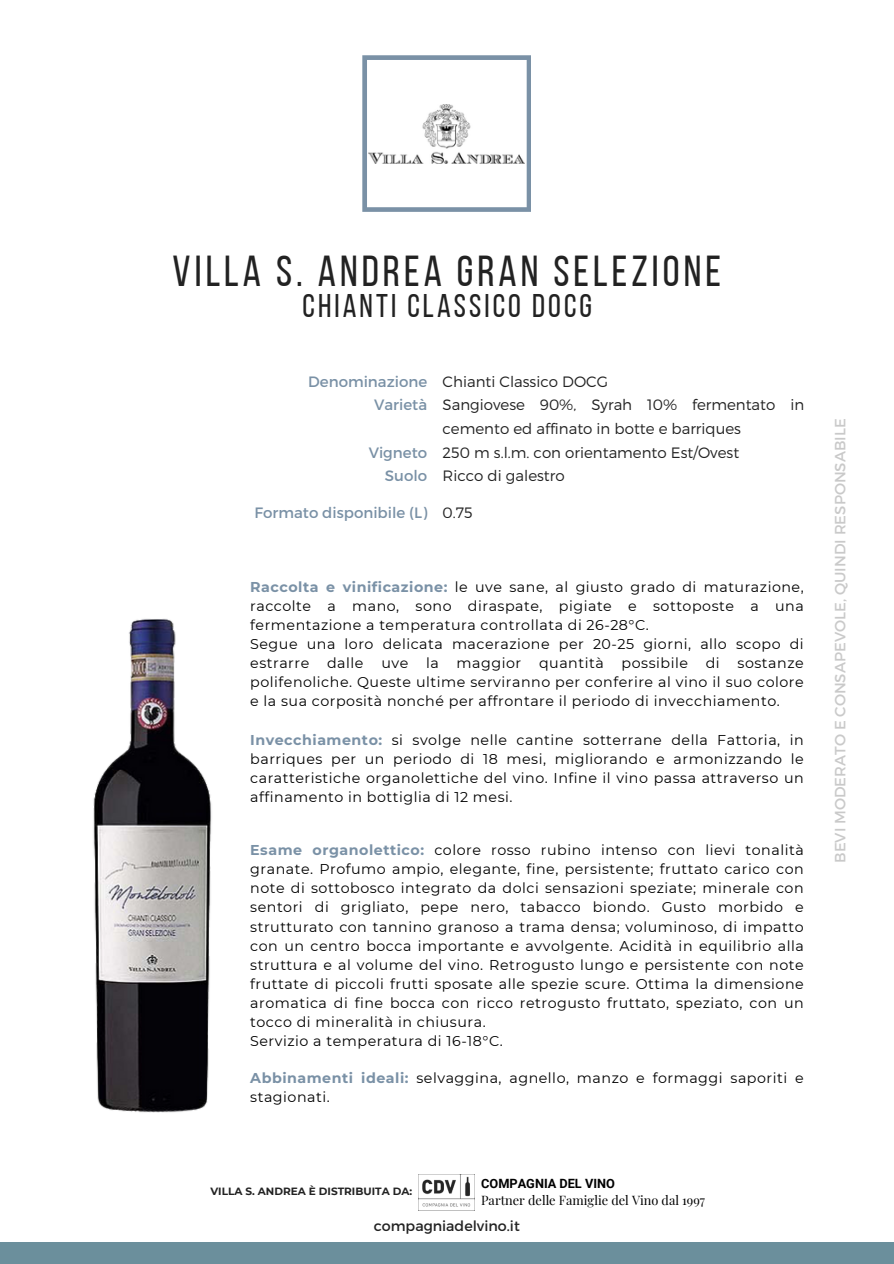
<style>
.page{position:relative;width:894px;height:1264px;background:#fff}
.page>*{position:absolute;margin:0;border:0;box-sizing:border-box;transform-origin:0 0}
.t1{font:43.2px "Bebas Neue";letter-spacing:.095em;color:#222}
.t2{font:32.7px "Bebas Neue";letter-spacing:.095em;color:#222}
.t3{font:300 15px/23.7px "Montserrat";color:#222}
.t4{font:15px/23.7px "Montserrat";color:#7a91a6;text-align:right}
.t5{font:14.85px "Montserrat";color:#a6a6a6}
.t6{font:14.25px/19.2px "Montserrat";letter-spacing:.035em;color:#000}
.t7{font:14.25px "Montserrat";color:#222}
.t8{font:12.75px/17px "Playfair Display";color:#000}
.t9{font:700 10.5px "Montserrat";color:#222}
.s1{font-weight:700;color:#7a91a6}
.s2{font-family:"Roboto";font-weight:700}
</style>
<div class="page">
<div style="left:0;top:1242px;width:893px;height:21px;background:#6b8f9c"></div>
<svg style="left:362px;top:55px;width:169px;height:157px"></svg>
<img style="left:93px;top:618px;width:119px;height:495px">
<img style="left:419px;top:1174px;width:55px;height:33px">
<img style="left:369px;top:105px;width:155px;height:58px">
<p class="t1" style="left:172px;top:253px;width:549px">VILLA S. ANDREA GRAN SELEZIONE</p>
<p class="t2" style="left:302px;top:292px;width:291px">CHIANTI CLASSICO DOCG</p>
<h3 class="t4" style="left:308px;top:369px;width:120px">Denominazione<br>Varietà</h3>
<h3 class="t4" style="left:368px;top:440px;width:60px">Vigneto<br>Suolo</h3>
<h3 class="t3" style="left:442px;top:369px;width:363px">Chianti Classico DOCG<br>Sangiovese 90%, Syrah 10% fermentato in cemento ed affinato in botte e barriques<br>250 m s.l.m. con orientamento Est/Ovest<br>Ricco di galestro</h3>
<p class="t4" style="left:254px;top:499px;width:174px">Formato disponibile (L)</p>
<h3 class="t3" style="left:442px;top:499px;width:32px">0.75</h3>
<h3 class="t6" style="left:250px;top:577px;width:555px"><span class="s1">Raccolta e vinificazione:</span> le uve sane, al giusto grado di maturazione, raccolte a mano, sono diraspate, pigiate e sottoposte a una fermentazione a temperatura controllata di 26-28°C.<br>Segue una loro delicata macerazione per 20-25 giorni, allo scopo di estrarre dalle uve la maggior quantità possibile di sostanze polifenoliche. Queste ultime serviranno per conferire al vino il suo colore e la sua corposità nonché per affrontare il periodo di invecchiamento.</h3>
<h3 class="t6" style="left:250px;top:730px;width:555px;text-align:justify"><span class="s1">Invecchiamento:</span> si svolge nelle cantine sotterrane della Fattoria, in barriques per un periodo di 18 mesi, migliorando e armonizzando le caratteristiche organolettiche del vino. Infine il vino passa attraverso un affinamento in bottiglia di 12 mesi.</h3>
<p class="t6" style="left:250px;top:840px;width:555px;text-align:justify"><span class="s1">Esame organolettico:</span> colore rosso rubino intenso con lievi tonalità granate. Profumo ampio, elegante, fine, persistente; fruttato carico con note di sottobosco integrato da dolci sensazioni speziate; minerale con sentori di grigliato, pepe nero, tabacco biondo. Gusto morbido e strutturato con tannino granoso a trama densa; voluminoso, di impatto con un centro bocca importante e avvolgente. Acidità in equilibrio alla struttura e al volume del vino. Retrogusto lungo e persistente con note fruttate di piccoli frutti sposate alle spezie scure. Ottima la dimensione aromatica di fine bocca con ricco retrogusto fruttato, speziato, con un tocco di mineralità in chiusura.</p>
<h4 class="t6" style="left:250px;top:1031px;width:254px">Servizio a temperatura di 16-18°C.</h4>
<h2 class="t6" style="left:250px;top:1068px;width:555px"><span class="s1">Abbinamenti ideali:</span> selvaggina, agnello, manzo e formaggi saporiti e stagionati.</h2>
<h3 class="t9" style="left:210px;top:1184px;width:203px">VILLA S. ANDREA È DISTRIBUITA DA:</h3>
<p class="t8" style="left:481px;top:1173px;width:225px"><span class="s2">COMPAGNIA DEL VINO<br></span>Partner delle Famiglie del Vino dal 1997</p>
<p class="t7" style="left:374px;top:1216px;width:147px">compagniadelvino.it</p>
<p class="t5" style="left:830px;top:863px;width:446px;rotate:-90deg">BEVI MODERATO E CONSAPEVOLE, QUINDI RESPONSABILE</p>
</div>
